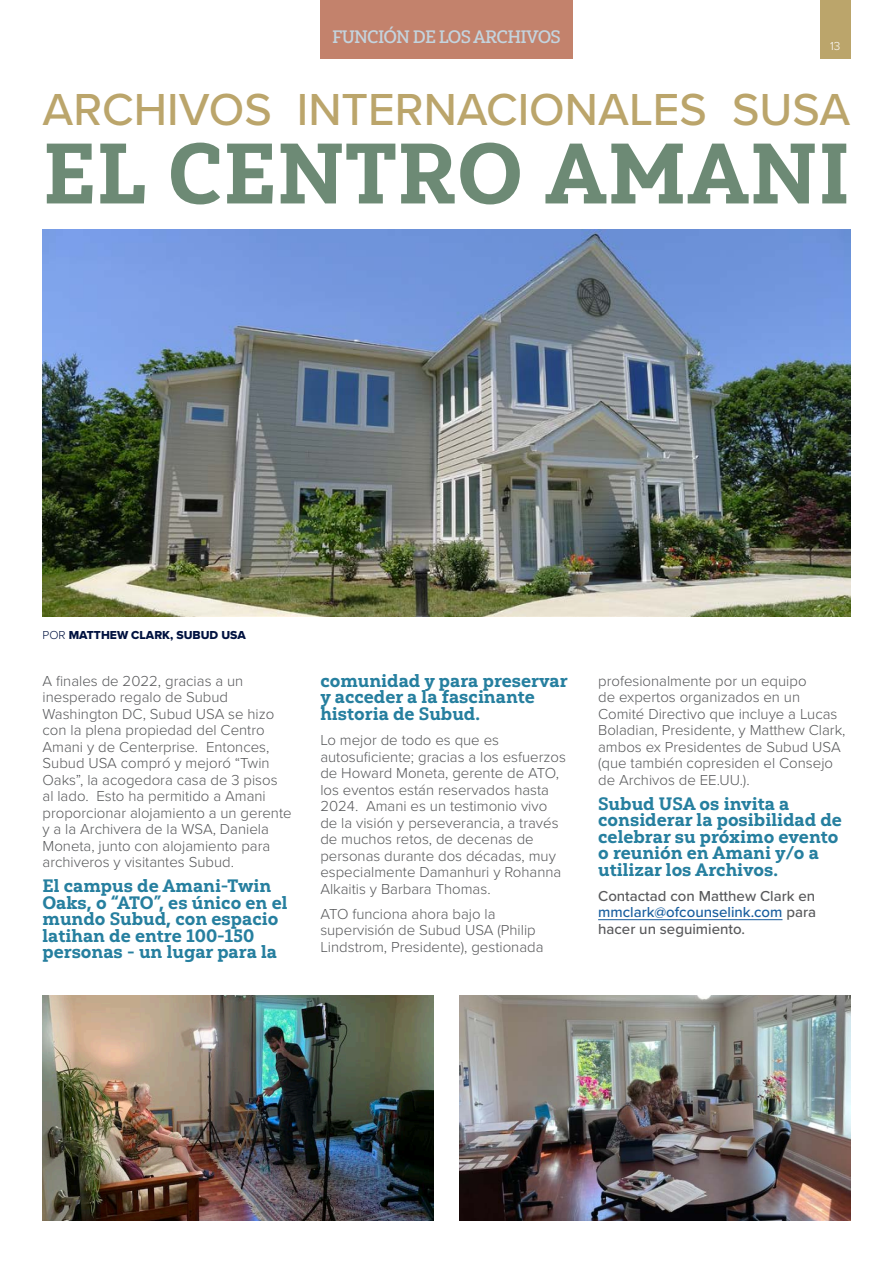
<style>
.page{position:relative;width:893px;height:1263px;background:#fff}
.page>*{position:absolute;margin:0;border:0;box-sizing:border-box;transform-origin:0 0}
.t1{font:85.5px "Yorkten Slab Nor Ex B";color:#6d8a75}
.t2{font:500 46.5px "Proxima Nova";color:#bba56b}
.Pull_out_text{font:18px/16.5px "Yorkten Slab Nor Ex B";color:#267f9f}
.t3{font:18px "Yorkten Slab Nor Med";letter-spacing:-.04em;color:#c3d4de}
.Body_text{font:300 15px/16.5px "Proxima Nova";color:#57585a}
.Body_text-2{font:500 15px/16.5px "Proxima Nova";color:#57585a;text-align:justify}
.Author{font:12px "Proxima Nova Extrabld";color:#001240}
.t4{font:300 12px "Proxima Nova";color:#fff}
.s1{font-family:"Proxima Nova";font-weight:300}
.s2{color:#175d9e}
</style>
<div class="page">
<div style="left:320px;top:0;width:253px;height:58px;background:#c3826c"></div>
<hr style="left:598px;top:919px;width:184px;height:1px;background:#175d9e">
<img style="left:43px;top:995px;width:391px;height:225px">
<img style="left:459px;top:995px;width:391px;height:225px">
<img style="left:43px;top:230px;width:807px;height:387px">
<div style="left:820px;top:0;width:30px;height:58px;background:#bba56b"></div>
<p class="t3" style="left:332px;top:25px;width:230px">FUNCIÓN DE LOS ARCHIVOS</p>
<p class="t4" style="left:830px;top:37px;width:12px">13</p>
<p class="t2" style="left:43px;top:75px;width:809px">ARCHIVOS INTERNACIONALES SUSA</p>
<p class="t1" style="left:43px;top:121px;width:809px">EL CENTRO AMANI</p>
<p class="Author" style="left:43px;top:626px;width:205px"><span class="s1">POR</span> MATTHEW CLARK, SUBUD USA</p>
<p class="Body_text" style="left:43px;top:672px;width:251px">A finales de 2022, gracias a un inesperado regalo de Subud<br>Washington DC, Subud USA se hizo con la plena propiedad del Centro<br>Amani y de Centerprise. Entonces,<br>Subud USA compró y mejoró “Twin<br>Oaks”, la acogedora casa de 3 pisos al lado. Esto ha permitido a Amani proporcionar alojamiento a un gerente y a la Archivera de la WSA, Daniela<br>Moneta, junto con alojamiento para archiveros y visitantes Subud.</p>
<p class="Pull_out_text" style="left:43px;top:878px;width:246px">El campus de Amani-Twin<br>Oaks, o “ATO”, es único en el mundo Subud, con espacio latihan de entre 100-150 personas - un lugar para la</p>
<p class="Pull_out_text" style="left:320px;top:672px;width:249px">comunidad y para preservar y acceder a la fascinante historia de Subud.</p>
<p class="Body_text" style="left:320px;top:731px;width:247px">Lo mejor de todo es que es autosuficiente; gracias a los esfuerzos de Howard Moneta, gerente de ATO, los eventos están reservados hasta 2024. Amani es un testimonio vivo de la visión y perseverancia, a través de muchos retos, de decenas de personas durante dos décadas, muy especialmente Damanhuri y Rohanna Alkaitis y Barbara Thomas.</p>
<p class="Body_text" style="left:320px;top:904px;width:225px">ATO funciona ahora bajo la supervisión de Subud USA (Philip<br>Lindstrom, Presidente), gestionada</p>
<p class="Body_text" style="left:598px;top:672px;width:249px">profesionalmente por un equipo<br>de expertos organizados en un<br>Comité Directivo que incluye a Lucas<br>Boladian, Presidente, y Matthew Clark, ambos ex Presidentes de Subud USA (que también copresiden el Consejo de Archivos de EE.UU.).</p>
<p class="Pull_out_text" style="left:598px;top:795px;width:245px">Subud USA os invita a considerar la posibilidad de celebrar su próximo evento o reunión en Amani y/o a utilizar los Archivos.</p>
<p class="Body_text-2" style="left:598px;top:887px;width:219px">Contactad con Matthew Clark en <span class="s2">mmclark@ofcounselink.com</span> para hacer un seguimiento.</p>
</div>
